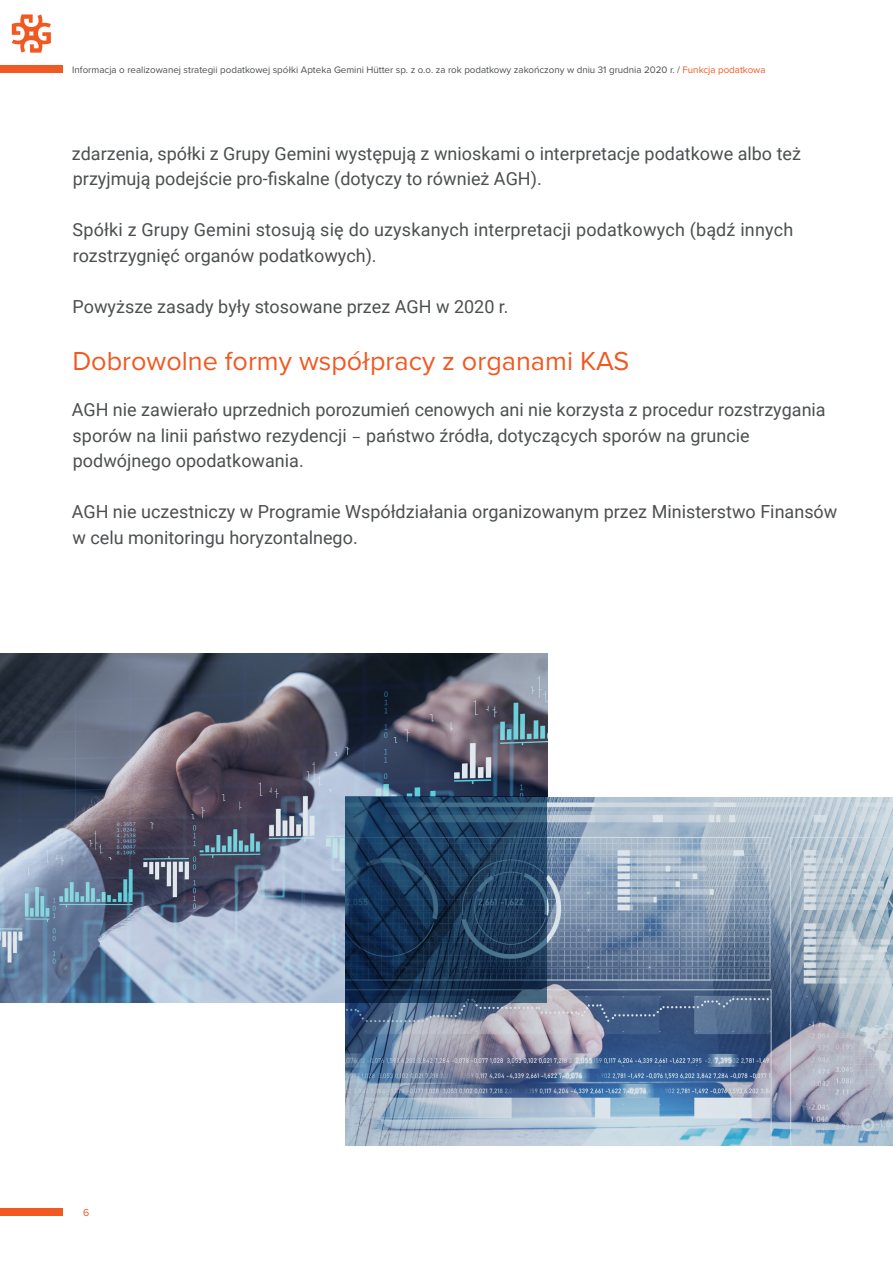
<style>
.page{position:relative;width:893px;height:1263px;background:#fff}
.page>*{position:absolute;margin:0;border:0;box-sizing:border-box;transform-origin:0 0}
.Styl_akapitowy_1{font:27px "Proxima Nova";color:#f15921}
.Styl_akapitowy_1-2{font:18px/25.5px "Roboto";color:#4c4f50}
.t1{font:10.5px "Proxima Nova";color:#f15921}
.Nagłówek{font:9.75px "Proxima Nova";color:#4c4f50}
.s1{color:#f15921}
.s2{font-family:"Franklin Gothic"}
</style>
<div class="page">
<div style="left:0;top:66px;width:63px;height:7px;background:#f15921"></div>
<div style="left:0;top:1209px;width:63px;height:7px;background:#f15921"></div>
<svg style="left:12px;top:14px;width:39px;height:39px"></svg>
<img style="left:0;top:653px;width:547px;height:349px">
<img style="left:346px;top:797px;width:547px;height:349px">
<svg style="left:346px;top:796px;width:201px;height:206px;background:#1c3b5b"></svg>
<p class="Nagłówek" style="left:72px;top:62px;width:695px">Informacja o realizowanej strategii podatkowej spółki Apteka Gemini Hütter sp. z o.o. za rok podatkowy zakończony w dniu 31 grudnia 2020 r. / <span class="s1">Funkcja podatkowa</span></p>
<p class="Styl_akapitowy_1-2" style="left:72px;top:140px;width:731px">zdarzenia, spółki z Grupy Gemini występują z wnioskami o interpretacje podatkowe albo też przyjmują podejście pro-fiskalne (dotyczy to również AGH).</p>
<p class="Styl_akapitowy_1-2" style="left:73px;top:217px;width:722px">Spółki z Grupy Gemini stosują się do uzyskanych interpretacji podatkowych (bądź innych rozstrzygnięć organów podatkowych).</p>
<p class="Styl_akapitowy_1-2" style="left:73px;top:293px;width:437px">Powyższe zasady były stosowane przez AGH w 2020 r.</p>
<p class="Styl_akapitowy_1" style="left:72px;top:341px;width:559px">Dobrowolne formy współpracy z organami KAS</p>
<p class="Styl_akapitowy_1-2" style="left:72px;top:397px;width:756px">AGH nie zawierało uprzednich porozumień cenowych ani nie korzysta z procedur rozstrzygania sporów na linii państwo rezydencji <span class="s2">–</span> państwo źródła, dotyczących sporów na gruncie podwójnego opodatkowania.</p>
<p class="Styl_akapitowy_1-2" style="left:72px;top:499px;width:767px">AGH nie uczestniczy w Programie Współdziałania organizowanym przez Ministerstwo Finansów w celu monitoringu horyzontalnego.</p>
<p class="t1" style="left:83px;top:1205px;width:8px">6</p>
</div>
